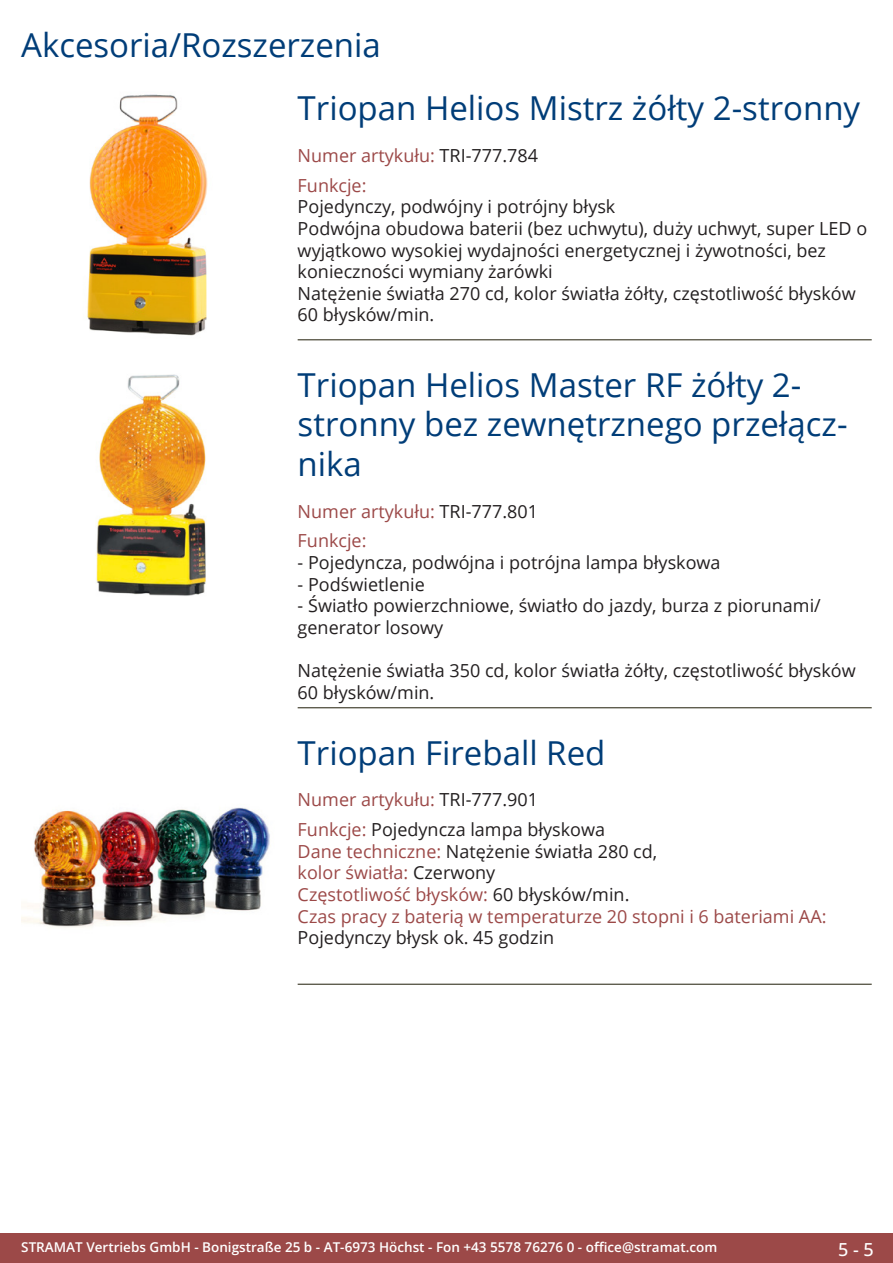
<style>
.page{position:relative;width:893px;height:1263px;background:#fff}
.page>*{position:absolute;margin:0;border:0;box-sizing:border-box;transform-origin:0 0}
.Produkttitel{font:33px/39.6px "Open Sans";color:#003d78}
.RastTitel{font:33px "Open Sans";color:#003d78}
.Beschreibung_Text{font:18px/21.6px "Open Sans";color:#231f20}
.Beschreibung_Text-2{font:18px/21.6px "Open Sans";color:#9c4948}
.TechDaten_Überschrif{font:18px "Open Sans";color:#9c4948}
.t1{font:500 18px "Open Sans";color:#fff}
.t2{font:600 13.5px "Open Sans";color:#fff}
.s1{color:#231f20}
.s2{color:#9c4948}
</style>
<div class="page">
<div style="left:0;top:1233px;width:893px;height:30px;background:#9c4948"></div>
<hr style="left:298px;top:340px;width:574px;height:1px;background:#201d08">
<hr style="left:298px;top:707px;width:574px;height:1px;background:#201d08">
<hr style="left:298px;top:984px;width:574px;height:1px;background:#201d08">
<img style="left:87px;top:94px;width:121px;height:242px">
<img style="left:96px;top:374px;width:110px;height:222px">
<img style="left:21px;top:807px;width:249px;height:121px">
<p class="RastTitel" style="left:21px;top:22px;width:361px">Akcesoria/Rozszerzenia</p>
<p class="Produkttitel" style="left:298px;top:88px;width:564px">Triopan Helios Mistrz żółty 2-stronny</p>
<p class="TechDaten_Überschrif" style="left:298px;top:143px;width:242px">Numer artykułu: <span class="s1">TRI-777.784</span></p>
<p class="Beschreibung_Text" style="left:298px;top:174px;width:571px"><span class="s2">Funkcje:<br></span>Pojedynczy, podwójny i potrójny błysk<br>Podwójna obudowa baterii (bez uchwytu), duży uchwyt, super LED o wyjątkowo wysokiej wydajności energetycznej i żywotności, bez konieczności wymiany żarówki<br>Natężenie światła 270 cd, kolor światła żółty, częstotliwość błysków 60 błysków/min.</p>
<p class="Produkttitel" style="left:298px;top:364px;width:549px">Triopan Helios Master RF żółty 2- stronny bez zewnętrznego przełącz&shy;nika</p>
<p class="TechDaten_Überschrif" style="left:298px;top:499px;width:242px">Numer artykułu: <span class="s1">TRI-777.801</span></p>
<p class="Beschreibung_Text-2" style="left:298px;top:530px;width:70px">Funkcje:</p>
<p class="Beschreibung_Text" style="left:298px;top:551px;width:424px">- Pojedyncza, podwójna i potrójna lampa błyskowa</p>
<p class="Beschreibung_Text" style="left:298px;top:573px;width:129px">- Podświetlenie</p>
<p class="Beschreibung_Text" style="left:298px;top:594px;width:525px">- Światło powierzchniowe, światło do jazdy, burza z piorunami/ generator losowy</p>
<p class="Beschreibung_Text" style="left:298px;top:659px;width:560px">Natężenie światła 350 cd, kolor światła żółty, częstotliwość błysków<br>60 błysków/min.</p>
<p class="Produkttitel" style="left:298px;top:732px;width:309px">Triopan Fireball Red</p>
<p class="TechDaten_Überschrif" style="left:298px;top:787px;width:242px">Numer artykułu: <span class="s1">TRI-777.901</span></p>
<p class="Beschreibung_Text-2" style="left:298px;top:818px;width:530px">Funkcje: <span class="s1">Pojedyncza lampa błyskowa<br></span>Dane techniczne: <span class="s1">Natężenie światła 280 cd,<br></span>kolor światła: <span class="s1">Czerwony<br></span>Częstotliwość błysków: <span class="s1">60 błysków/min.<br></span>Czas pracy z baterią w temperaturze 20 stopni i 6 bateriami AA:<br><span class="s1">Pojedynczy błysk ok. 45 godzin</span></p>
<p class="t2" style="left:21px;top:1238px;width:698px">STRAMAT Vertriebs GmbH - Bonigstraße 25 b - AT-6973 Höchst - Fon +43 5578 76276 0 - office@stramat.com</p>
<p class="t1" style="left:838px;top:1237px;width:37px">5 - 5</p>
</div>
